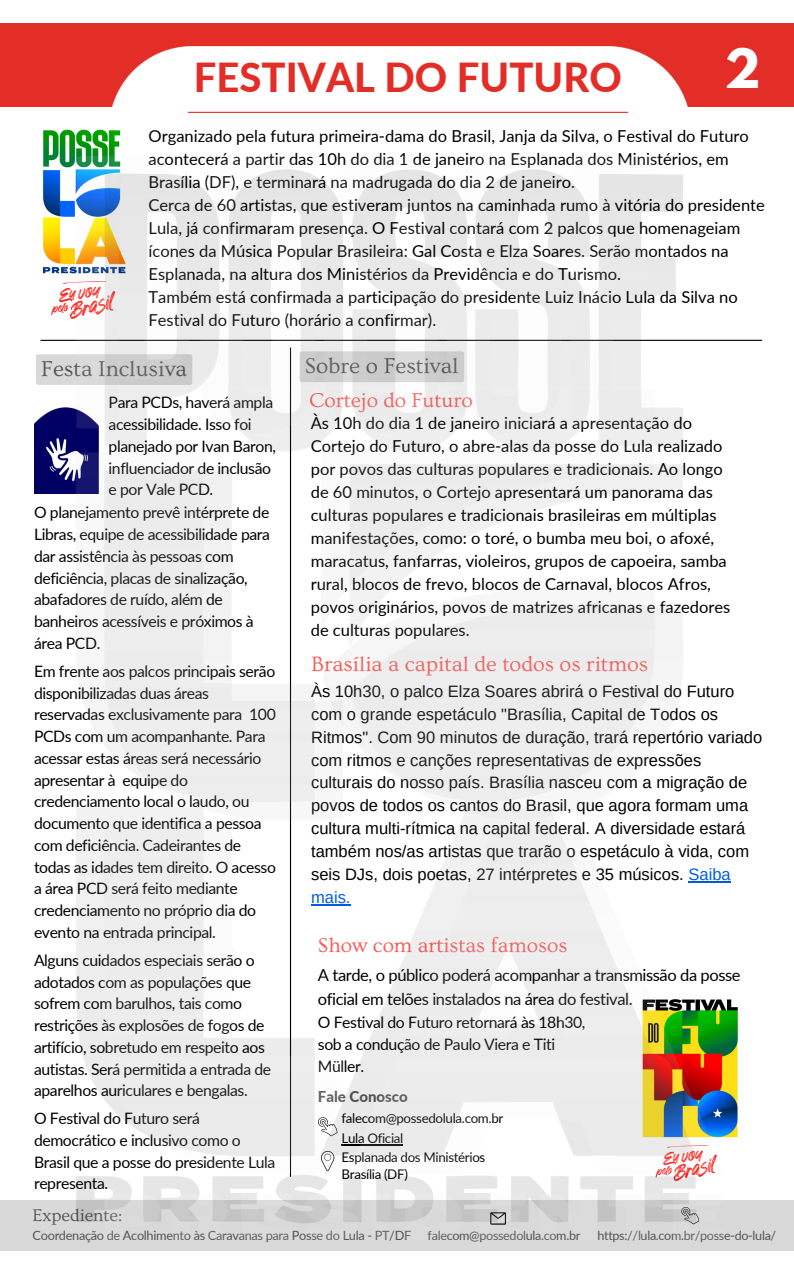
<style>
.page{position:relative;width:794px;height:1266px;background:#fff}
.page>*{position:absolute;margin:0;border:0;box-sizing:border-box;transform-origin:0 0}
.t1{font:700 48px "League Spartan";color:#fff}
.t2{font:800 39.97px "Lato";color:#e32e27}
.t3{font:22.5px "Ovo";color:#545454}
.t4{font:21.75px "Ovo";color:#ff5757}
.t5{font:21px "Ovo";color:#ff5757}
.t6{font:17.7px "Ovo";color:#545454}
.t7{font:16.5px/23.1px "Lato";color:#000}
.t8{font:16.5px/22.9px "Arimo";color:#000}
.t9{font:16.5px/23.1px "Lato";letter-spacing:-.025em;color:#000}
.t10{font:15.75px/21.8px "Lato";letter-spacing:-.025em;color:#000}
.t11{font:800 15px "Lato";color:#545454}
.t12{font:13.35px/20.2px "Lato";letter-spacing:-.025em;color:#000}
.t13{font:12.75px "Lato";letter-spacing:-.025em;color:#545454}
.t14{font:12.6px "Lato";letter-spacing:-.025em;color:#545454}
.s1{color:#015be1}
</style>
<div class="page">
<hr style="left:188px;top:112px;width:439px;height:1px;background:#e32e27">
<div style="left:0;top:23px;width:793px;height:83px;background:#e32e27"></div>
<img style="left:109px;top:46px;width:580px;height:61px">
<img style="left:2px;top:129px;width:791px;height:1122px">
<h2 class="t2" style="left:194px;top:53px;width:429px">FESTIVAL DO FUTURO</h2>
<h1 class="t1" style="left:724px;top:45px;width:38px">2</h1>
<p class="t7" style="left:148px;top:124px;width:617px">Organizado pela futura primeira-dama do Brasil, Janja da Silva, o Festival do Futuro acontecerá a partir das 10h do dia 1 de janeiro na Esplanada dos Ministérios, em Brasília (DF), e terminará na madrugada do dia 2 de janeiro.<br>Cerca de 60 artistas, que estiveram juntos na caminhada rumo à vitória do presidente Lula, já confirmaram presença. O Festival contará com 2 palcos que homenageiam ícones da Música Popular Brasileira: Gal Costa e Elza Soares. Serão montados na Esplanada, na altura dos Ministérios da Previdência e do Turismo.<br>Também está confirmada a participação do presidente Luiz Inácio Lula da Silva no Festival do Futuro (horário a confirmar).</p>
<h3 class="t3" style="left:41px;top:356px;width:147px">Festa Inclusiva</h3>
<h3 class="t3" style="left:305px;top:354px;width:155px">Sobre o Festival</h3>
<p class="t5" style="left:309px;top:388px;width:165px">Cortejo do Futuro</p>
<p class="t10" style="left:108px;top:391px;width:169px">Para PCDs, haverá ampla acessibilidade. Isso foi planejado por Ivan Baron, influenciador de inclusão e por Vale PCD.</p>
<p class="t10" style="left:34px;top:501px;width:237px">O planejamento prevê intérprete de<br>Libras, equipe de acessibilidade para dar assistência às pessoas com deficiência, placas de sinalização, abafadores de ruído, além de banheiros acessíveis e próximos à área PCD.</p>
<p class="t10" style="left:34px;top:660px;width:243px">Em frente aos palcos principais serão disponibilizadas duas áreas reservadas exclusivamente para 100<br>PCDs com um acompanhante. Para acessar estas áreas será necessário apresentar à equipe do credenciamento local o laudo, ou documento que identifica a pessoa com deficiência. Cadeirantes de todas as idades tem direito. O acesso a área PCD será feito mediante credenciamento no próprio dia do evento na entrada principal.</p>
<p class="t10" style="left:34px;top:949px;width:238px">Alguns cuidados especiais serão o adotados com as populações que sofrem com barulhos, tais como restrições às explosões de fogos de artifício, sobretudo em respeito aos autistas. Será permitida a entrada de aparelhos auriculares e bengalas.</p>
<p class="t10" style="left:34px;top:1107px;width:243px">O Festival do Futuro será democrático e inclusivo como o<br>Brasil que a posse do presidente Lula representa.</p>
<p class="t12" style="left:341px;top:1107px;width:163px">falecom@possedolula.com.br<br>Lula Oficial</p>
<p class="t7" style="left:310px;top:411px;width:421px">Às 10h do dia 1 de janeiro iniciará a apresentação do Cortejo do Futuro, o abre-alas da posse do Lula realizado por povos das culturas populares e tradicionais. Ao longo de 60 minutos, o Cortejo apresentará um panorama das culturas populares e tradicionais brasileiras em múltiplas manifestações, como: o toré, o bumba meu boi, o afoxé, maracatus, fanfarras, violeiros, grupos de capoeira, samba rural, blocos de frevo, blocos de Carnaval, blocos Afros, povos originários, povos de matrizes africanas e fazedores de culturas populares.</p>
<h3 class="t4" style="left:311px;top:652px;width:338px">Brasília a capital de todos os ritmos</h3>
<p class="t8" style="left:311px;top:680px;width:452px">Às 10h30, o palco Elza Soares abrirá o Festival do Futuro com o grande espetáculo "Brasília, Capital de Todos os Ritmos". Com 90 minutos de duração, trará repertório variado com ritmos e canções representativas de expressões culturais do nosso país. Brasília nasceu com a migração de povos de todos os cantos do Brasil, que agora formam uma cultura multi-rítmica na capital federal. A diversidade estará também nos/as artistas que trarão o espetáculo à vida, com seis DJs, dois poetas, 27 intérpretes e 35 músicos. <span class="s1">Saiba mais.</span></p>
<p class="t5" style="left:318px;top:933px;width:251px">Show com artistas famosos</p>
<p class="t9" style="left:318px;top:963px;width:424px">A tarde, o público poderá acompanhar a transmissão da posse oficial em telões instalados na área do festival.</p>
<p class="t10" style="left:318px;top:1011px;width:269px;line-height:22px">O Festival do Futuro retornará às 18h30, sob a condução de Paulo Viera e Titi<br>Müller.</p>
<p class="t11" style="left:318px;top:1087px;width:91px">Fale Conosco</p>
<p class="t12" style="left:341px;top:1148px;width:145px;line-height:16.9px">Esplanada dos Ministérios<br>Brasília (DF)</p>
<p class="t6" style="left:33px;top:1206px;width:91px">Expediente:</p>
<p class="t13" style="left:33px;top:1227px;width:380px">Coordenação de Acolhimento às Caravanas para Posse do Lula - PT/DF</p>
<p class="t14" style="left:427px;top:1227px;width:154px">falecom@possedolula.com.br</p>
<p class="t14" style="left:597px;top:1227px;width:180px">https://lula.com.br/posse-do-lula/</p>
</div>
